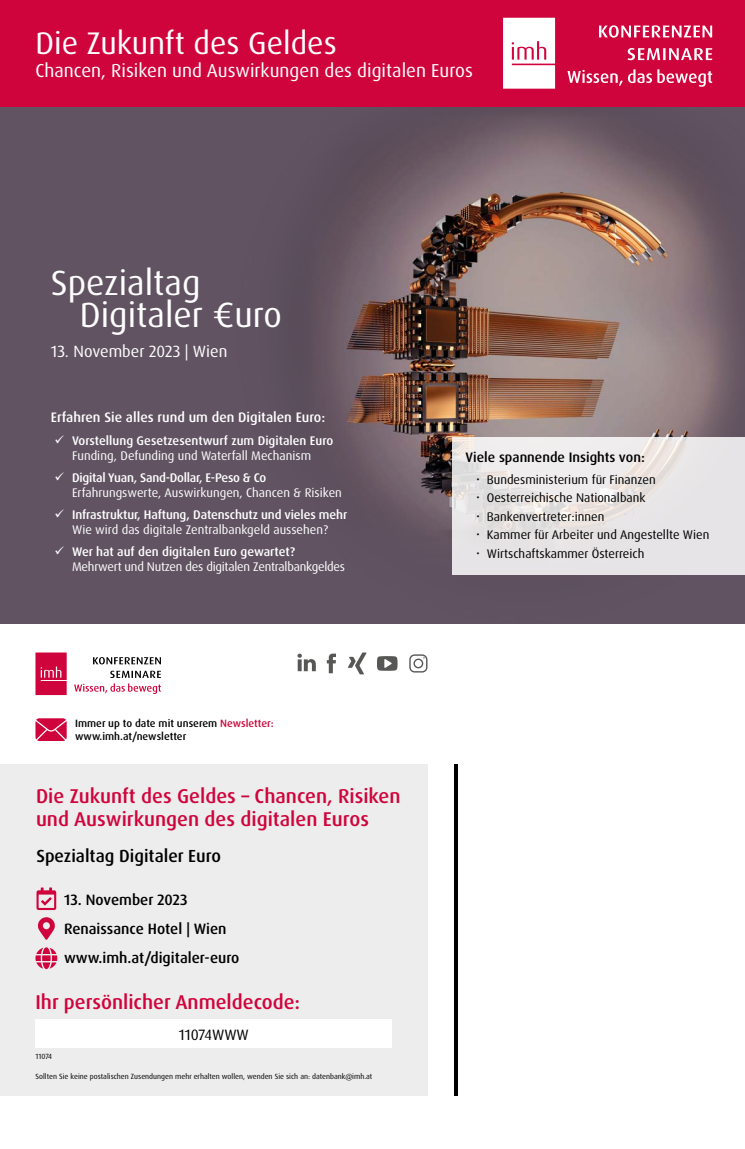
<style>
.page{position:relative;width:745px;height:1149px;background:#fff}
.page>*{position:absolute;margin:0;border:0;box-sizing:border-box;transform-origin:0 0}
.t1{font:35px/32.5px "Dax Pro";color:#fff}
.t2{font:31.25px "Dax Pro";color:#fff}
.t3{font:500 20px/23px "Dax Pro";color:#d0043c}
.t4{font:18.75px "Dax Pro";color:#fff}
.t5{font:500 17.5px "Dax Pro";color:#000}
.t6{font:16.25px "Dax Pro";color:#fff}
.t7{font:500 15px/29.2px "Dax Pro";color:#000}
.t8{font:15px "Dax Pro";color:#000}
.t9{font:500 13.75px "Dax Pro";color:#fff}
.t10{font:500 13.75px "Dax Pro";color:#000}
.t11{font:500 12.5px "Dax Pro";letter-spacing:-.01em;color:#fff}
.t12{font:12.5px/18.5px "Dax Pro";color:#000}
.t13{font:12.5px "Dax Pro";color:#fff}
.t14{font:12.5px "Dax Pro";letter-spacing:-.02em;color:#fff}
.t15{font:500 10.62px/12.8px "Dax Pro";color:#000}
.t16{font:7.5px "Dax Pro";color:#000}
.s1{color:#d0043c}
</style>
<div class="page">
<div style="left:0;top:106px;width:744px;height:518px;background:#615362"></div>
<img style="left:273px;top:106px;width:471px;height:469px">
<div style="left:0;top:0;width:744px;height:106px;background:#d0043c"></div>
<div style="left:0;top:764px;width:427px;height:331px;background:#ededed"></div>
<div style="left:35px;top:1019px;width:357px;height:28px;background:#fff"></div>
<svg style="left:36px;top:887px;width:20px;height:22px"></svg>
<svg style="left:38px;top:917px;width:17px;height:22px"></svg>
<svg style="left:35px;top:947px;width:22px;height:21px"></svg>
<hr style="left:454px;top:764px;width:3px;height:331px;background:#000">
<svg style="left:35px;top:652px;width:32px;height:42px"></svg>
<svg style="left:110px;top:670px;width:51px;height:7px"></svg>
<svg style="left:93px;top:657px;width:68px;height:7px"></svg>
<svg style="left:74px;top:683px;width:87px;height:10px"></svg>
<svg style="left:297px;top:653px;width:18px;height:18px"></svg>
<svg style="left:348px;top:652px;width:18px;height:22px"></svg>
<svg style="left:326px;top:653px;width:10px;height:20px"></svg>
<svg style="left:377px;top:656px;width:20px;height:14px"></svg>
<svg style="left:409px;top:654px;width:18px;height:18px"></svg>
<svg style="left:35px;top:718px;width:32px;height:22px"></svg>
<svg style="left:503px;top:18px;width:51px;height:71px;background:#fbebef"></svg>
<svg style="left:627px;top:48px;width:84px;height:12px"></svg>
<svg style="left:599px;top:25px;width:112px;height:13px"></svg>
<svg style="left:567px;top:69px;width:84px;height:17px"></svg>
<svg style="left:657px;top:69px;width:54px;height:18px"></svg>
<svg style="left:452px;top:437px;width:292px;height:137px;background:#e8e5e6"></svg>
<h2 class="t2" style="left:35px;top:23px;width:302px">Die Zukunft des Geldes</h2>
<h3 class="t4" style="left:35px;top:58px;width:438px">Chancen, Risiken und Auswirkungen des digitalen Euros</h3>
<h1 class="t1" style="left:80px;top:266px;width:203px;text-indent:-29px">Spezialtag<br>Digitaler €uro</h1>
<h3 class="t6" style="left:51px;top:341px;width:178px">13. November 2023 | Wien</h3>
<p class="t9" style="left:51px;top:408px;width:276px">Erfahren Sie alles rund um den Digitalen Euro:</p>
<p class="t11" style="left:72px;top:432px;width:262px">Vorstellung Gesetzesentwurf zum Digitalen Euro</p>
<p class="t13" style="left:72px;top:447px;width:240px">Funding, Defunding und Waterfall Mechanism</p>
<p class="t11" style="left:72px;top:469px;width:195px">Digital Yuan, Sand-Dollar, E-Peso &amp; Co</p>
<p class="t13" style="left:72px;top:484px;width:271px">Erfahrungswerte, Auswirkungen, Chancen &amp; Risiken</p>
<p class="t11" style="left:72px;top:506px;width:276px">Infrastruktur, Haftung, Datenschutz und vieles mehr</p>
<p class="t13" style="left:72px;top:521px;width:257px">Wie wird das digitale Zentralbankgeld aussehen?</p>
<p class="t11" style="left:72px;top:543px;width:224px">Wer hat auf den digitalen Euro gewartet?</p>
<p class="t14" style="left:72px;top:558px;width:274px">Mehrwert und Nutzen des digitalen Zentralbankgeldes</p>
<p class="t15" style="left:75px;top:717px;width:200px">Immer up to date mit unserem <span class="s1">Newsletter: </span>www.imh.at/newsletter</p>
<h3 class="t3" style="left:36px;top:784px;width:366px">Die Zukunft des Geldes – Chancen, Risiken und Auswirkungen des digitalen Euros</h3>
<h3 class="t5" style="left:36px;top:844px;width:186px">Spezialtag Digitaler Euro</h3>
<p class="t7" style="left:64px;top:884px;width:177px">13. November 2023<br>Renaissance Hotel | Wien www.imh.at/digitaler-euro</p>
<h3 class="t3" style="left:35px;top:990px;width:266px">Ihr persönlicher Anmeldecode:</h3>
<p class="t8" style="left:179px;top:1024px;width:72px">11074WWW</p>
<p class="t16" style="left:35px;top:1070px;width:338px">Sollten Sie keine postalischen Zusendungen mehr erhalten wollen, wenden Sie sich an: datenbank@imh.at</p>
<p class="t16" style="left:35px;top:1051px;width:18px">11074</p>
<p class="t10" style="left:465px;top:448px;width:181px">Viele spannende Insights von:</p>
<p class="t12" style="left:486px;top:470px;width:224px">Bundesministerium für Finanzen<br>Oesterreichische Nationalbank<br>Bankenvertreter:innen<br>Kammer für Arbeiter und Angestellte Wien<br>Wirtschaftskammer Österreich</p>
</div>
